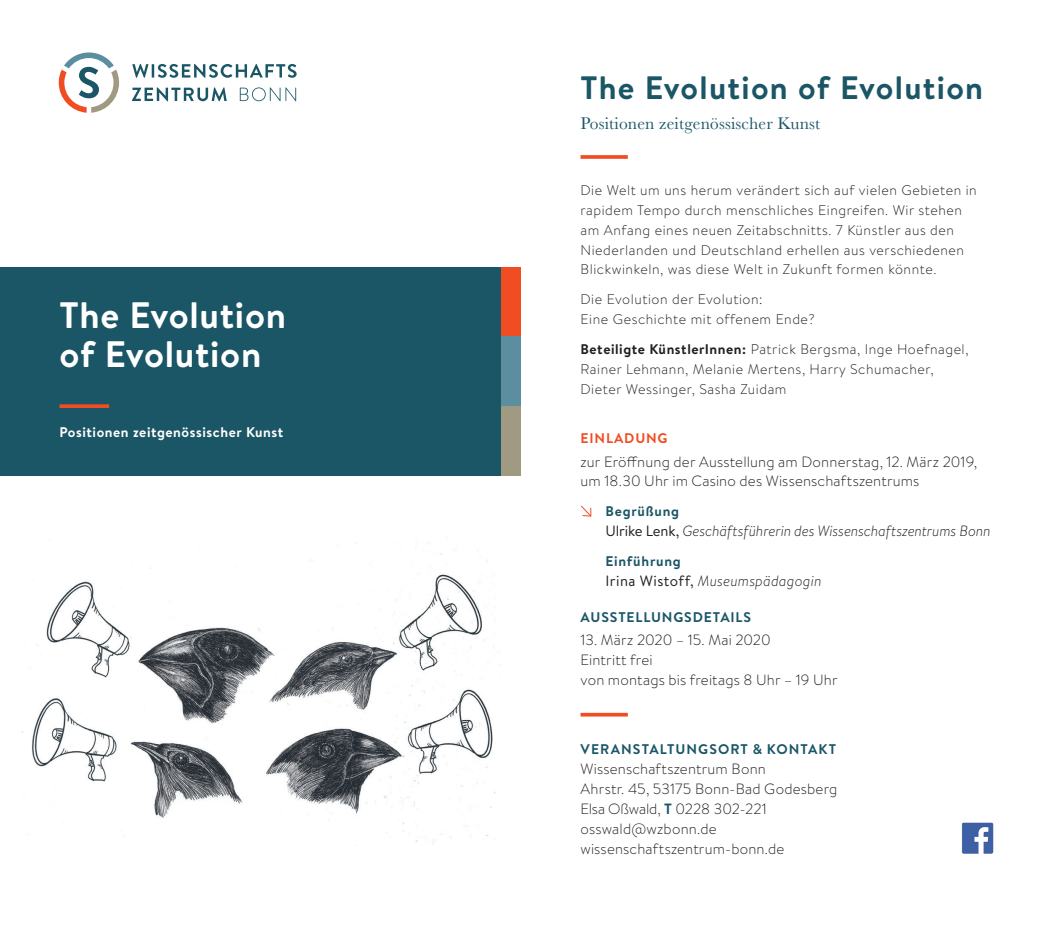
<style>
.page{position:relative;width:1042px;height:943px;background:#fff}
.page>*{position:absolute;margin:0;border:0;box-sizing:border-box;transform-origin:0 0}
.t1{font:700 36.75px/39.7px "Brandon Text";letter-spacing:.02em;color:#fff}
.t2{font:700 32.38px "Brandon Text";letter-spacing:.04em;color:#1b5666}
.t3{font:17.5px "Baskerville";letter-spacing:.01em;color:#1b5666}
.t4{font:300 14.88px/19.8px "Brandon Text";letter-spacing:.01em;color:#231f20}
.t5{font:italic 300 14.88px "Brandon Text";letter-spacing:-.005em;color:#231f20}
.t6{font:300 14px/19.8px "Brandon Text";letter-spacing:.04em;color:#231f20}
.t7{font:700 14px "Brandon Text";letter-spacing:.06em;color:#1b5666}
.t8{font:700 14px "Brandon Text";letter-spacing:.04em;color:#fff}
.t9{font:700 14px "Brandon Text";letter-spacing:.06em;color:#f04d22}
.s1{font-weight:700}
.s2{font-weight:400;font-style:normal}
.s3{font-weight:700;color:#1b5666}
</style>
<div class="page">
<svg style="left:132px;top:64px;width:165px;height:14px"></svg>
<svg style="left:132px;top:87px;width:95px;height:14px"></svg>
<svg style="left:240px;top:87px;width:56px;height:14px"></svg>
<svg style="left:59px;top:52px;width:60px;height:61px"></svg>
<div style="left:0;top:267px;width:521px;height:208px;background:#1b5666"></div>
<div style="left:501px;top:267px;width:35px;height:69px;background:#f04d22"></div>
<div style="left:501px;top:336px;width:35px;height:70px;background:#5b8fa0"></div>
<div style="left:501px;top:406px;width:35px;height:69px;background:#a19a82"></div>
<img style="left:21px;top:542px;width:475px;height:302px">
<svg style="left:60px;top:404px;width:49px;height:4px"></svg>
<div style="left:521px;top:238px;width:26px;height:284px;background:#fff"></div>
<svg style="left:580px;top:155px;width:48px;height:4px"></svg>
<svg style="left:580px;top:712px;width:48px;height:4px"></svg>
<svg style="left:581px;top:505px;width:11px;height:12px"></svg>
<img style="left:962px;top:822px;width:31px;height:31px">
<h1 class="t1" style="left:60px;top:294px;width:228px">The Evolution of Evolution</h1>
<p class="t8" style="left:60px;top:422px;width:225px">Positionen zeitgenössischer Kunst</p>
<h2 class="t2" style="left:580px;top:65px;width:404px">The Evolution of Evolution</h2>
<p class="t3" style="left:580px;top:112px;width:241px">Positionen zeitgenössischer Kunst</p>
<p class="t6" style="left:580px;top:180px;width:398px">Die Welt um uns herum verändert sich auf vielen Gebieten in rapidem Tempo durch menschliches Eingreifen. Wir stehen am Anfang eines neuen Zeitabschnitts. 7 Künstler aus den Niederlanden und Deutschland erhellen aus verschiedenen Blickwinkeln, was diese Welt in Zukunft formen könnte.</p>
<p class="t6" style="left:580px;top:289px;width:236px">Die Evolution der Evolution:<br>Eine Geschichte mit offenem Ende?</p>
<p class="t6" style="left:580px;top:338px;width:389px"><span class="s1">Beteiligte KünstlerInnen:</span> Patrick Bergsma, Inge Hoefnagel,<br>Rainer Lehmann, Melanie Mertens, Harry Schumacher,<br>Dieter Wessinger, Sasha Zuidam</p>
<p class="t9" style="left:580px;top:428px;width:89px">EINLADUNG</p>
<p class="t4" style="left:580px;top:451px;width:398px">zur Eröffnung der Ausstellung am Donnerstag, 12. März 2019, um 18.30 Uhr im Casino des Wissenschaftszentrums</p>
<p class="t7" style="left:605px;top:501px;width:75px">Begrüßung</p>
<p class="t5" style="left:605px;top:520px;width:387px"><span class="s2">Ulrike Lenk,</span> Geschäftsführerin des Wissenschaftszentrums Bonn</p>
<p class="t7" style="left:605px;top:551px;width:77px">Einführung</p>
<p class="t5" style="left:605px;top:570px;width:218px"><span class="s2">Irina Wistoff,</span> Museumspädagogin</p>
<p class="t7" style="left:580px;top:607px;width:172px">AUSSTELLUNGSDETAILS</p>
<p class="t4" style="left:580px;top:629px;width:259px">13. März 2020 – 15. Mai 2020<br>Eintritt frei<br>von montags bis freitags 8 Uhr – 19 Uhr</p>
<p class="t7" style="left:580px;top:739px;width:257px">VERANSTALTUNGSORT &amp; KONTAKT</p>
<p class="t4" style="left:580px;top:758px;width:258px">Wissenschaftszentrum Bonn<br>Ahrstr. 45, 53175 Bonn-Bad Godesberg<br>Elsa Oßwald, <span class="s3">T</span> 0228 302-221 osswald@wzbonn.de wissenschaftszentrum-bonn.de</p>
</div>
